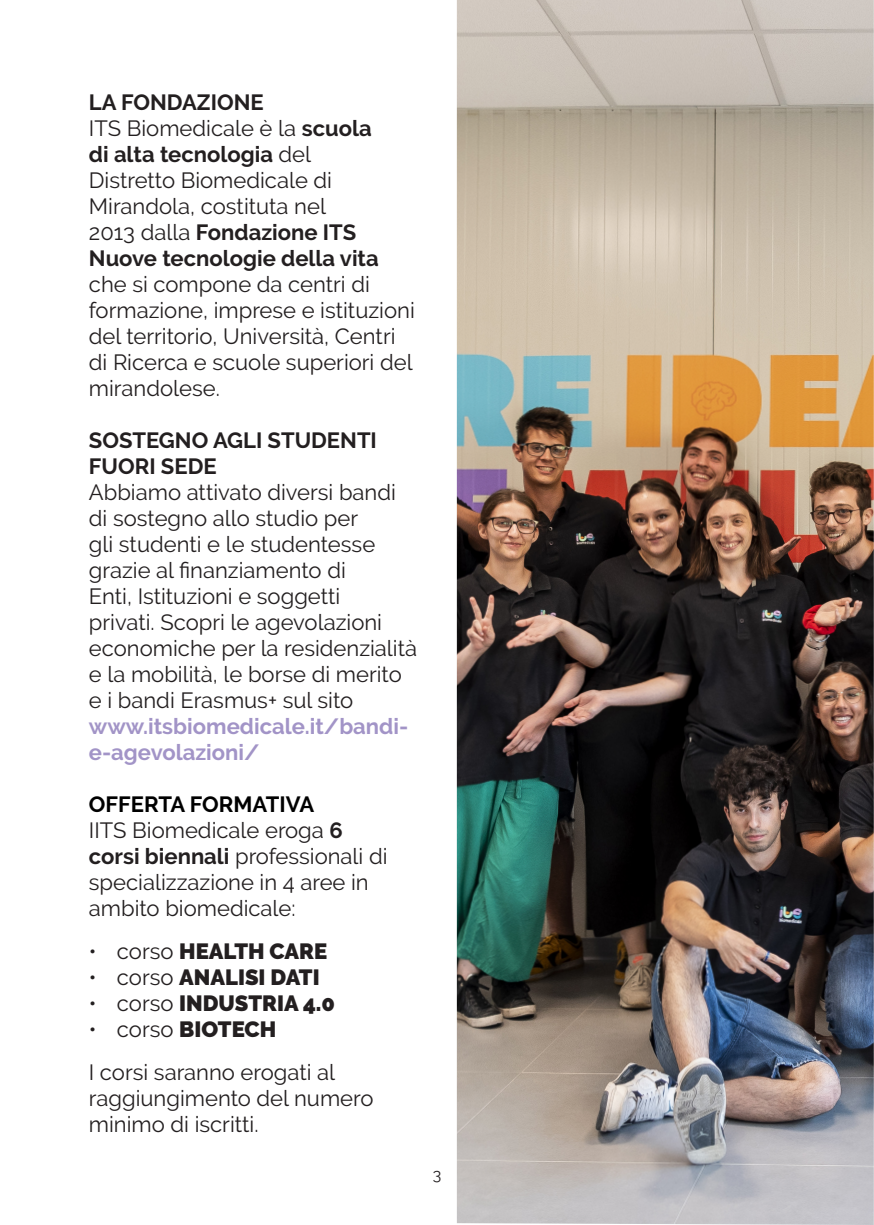
<style>
.page{position:relative;width:874px;height:1225px;background:#fff}
.page>*{position:absolute;margin:0;border:0;box-sizing:border-box;transform-origin:0 0}
.t1{font:22px/26px "Raleway";color:#231f20}
.t2{font:900 22px "Raleway";color:#231f20}
.t3{font:700 22px/26px "Raleway";color:#a294c7}
.t4{font:700 22px/26px "Raleway";color:#231f20}
.t5{font:16px "Raleway";color:#231f20}
.s1{font-weight:700}
.s2{font-weight:700;color:#000}
.s3{font-weight:400}
.s4{font-weight:900}
</style>
<div class="page">
<img style="left:456px;top:0;width:417px;height:1225px">
<p class="t1" style="left:89px;top:89px;width:291px"><span class="s1">LA FONDAZIONE<br></span>ITS Biomedicale è la <span class="s1">scuola di alta tecnologia</span> del<br>Distretto Biomedicale di<br>Mirandola, costituta nel<br>2013 dalla <span class="s1">Fondazione ITS<br>Nuove tecnologie della vita</span></p>
<p class="t1" style="left:89px;top:271px;width:327px">che si compone da centri di formazione, imprese e istituzioni del territorio, Università, Centri di Ricerca e scuole superiori del mirandolese.</p>
<p class="t4" style="left:89px;top:427px;width:289px">SOSTEGNO AGLI STUDENTI<br>FUORI SEDE</p>
<p class="t1" style="left:89px;top:479px;width:329px">Abbiamo attivato diversi bandi di sostegno allo studio per<br>gli studenti e le studentesse grazie al finanziamento di<br>Enti, Istituzioni e soggetti<br>privati. Scopri le agevolazioni economiche per la residenzialità e la mobilità, le borse di merito e i bandi Erasmus+ sul sito</p>
<p class="t3" style="left:89px;top:713px;width:321px">www.itsbiomedicale.it/bandi&shy;e-agevolazioni/</p>
<p class="t1" style="left:89px;top:791px;width:300px"><span class="s2">OFFERTA FORMATIVA<br></span>IITS Biomedicale eroga <span class="s1">6 corsi biennali</span> professionali di specializzazione in 4 aree in ambito biomedicale:</p>
<p class="t2" style="left:89px;top:938px;width:240px"><span class="s3">• corso</span> HEALTH CARE</p>
<p class="t2" style="left:89px;top:964px;width:232px"><span class="s3">• corso</span> ANALISI DATI</p>
<p class="t2" style="left:89px;top:990px;width:247px"><span class="s3">• corso</span> INDUSTRIA 4.0</p>
<p class="t1" style="left:89px;top:1008px;width:247px;line-height:43px">• corso <span class="s4">BIOTECH<br></span>I corsi saranno erogati al</p>
<p class="t1" style="left:89px;top:1085px;width:286px">raggiungimento del numero minimo di iscritti.</p>
<p class="t5" style="left:432px;top:1164px;width:10px">3</p>
</div>
